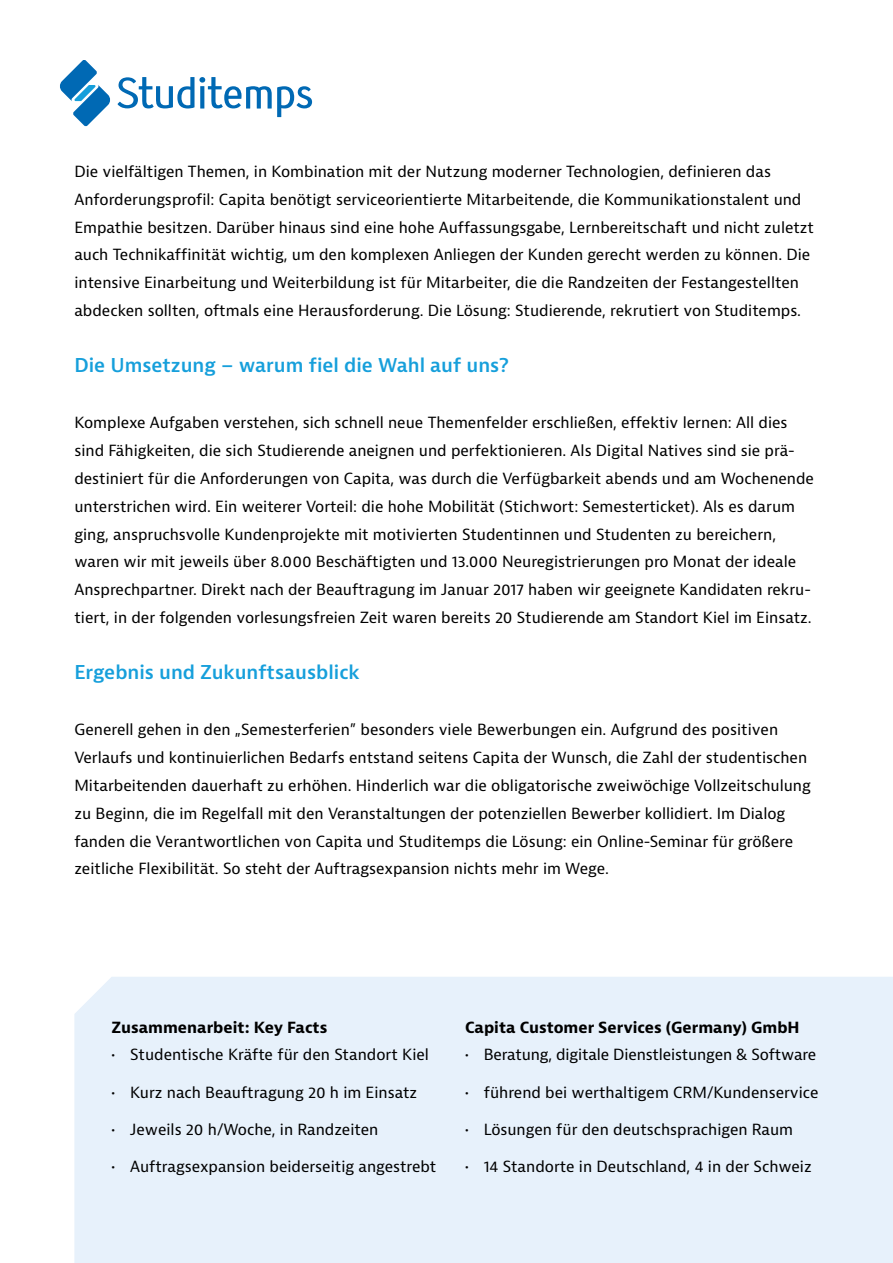
<style>
.page{position:relative;width:893px;height:1263px;background:#fff}
.page>*{position:absolute;margin:0;border:0;box-sizing:border-box;transform-origin:0 0}
.t1{font:600 18.6px "Bernina Sans";color:#169fdb}
.t2{font:15px/27.9px "Bernina Sans";color:#000}
.t3{font:700 15px "Bernina Sans";color:#000}
</style>
<div class="page">
<svg style="left:60px;top:60px;width:50px;height:66px"></svg>
<svg style="left:117px;top:77px;width:195px;height:40px"></svg>
<div style="left:74px;top:977px;width:819px;height:286px;background:#e7f1fb"></div>
<p class="t2" style="left:74px;top:158px;width:741px">Die vielfältigen Themen, in Kombination mit der Nutzung moderner Technologien, definieren das Anforderungsprofil: Capita benötigt serviceorientierte Mitarbeitende, die Kommunikationstalent und Empathie besitzen. Darüber hinaus sind eine hohe Auffassungsgabe, Lernbereitschaft und nicht zuletzt auch Technikaffinität wichtig, um den komplexen Anliegen der Kunden gerecht werden zu können. Die intensive Einarbeitung und Weiterbildung ist für Mitarbeiter, die die Randzeiten der Festangestellten abdecken sollten, oftmals eine Herausforderung. Die Lösung: Studierende, rekrutiert von Studitemps.</p>
<p class="t1" style="left:74px;top:353px;width:436px">Die Umsetzung – warum fiel die Wahl auf uns?</p>
<p class="t2" style="left:74px;top:409px;width:741px">Komplexe Aufgaben verstehen, sich schnell neue Themenfelder erschließen, effektiv lernen: All dies sind Fähigkeiten, die sich Studierende aneignen und perfektionieren. Als Digital Natives sind sie prä&shy;destiniert für die Anforderungen von Capita, was durch die Verfügbarkeit abends und am Wochenende unterstrichen wird. Ein weiterer Vorteil: die hohe Mobilität (Stichwort: Semesterticket). Als es darum ging, anspruchsvolle Kundenprojekte mit motivierten Studentinnen und Studenten zu bereichern, waren wir mit jeweils über 8.000 Beschäftigten und 13.000 Neuregistrierungen pro Monat der ideale Ansprechpartner. Direkt nach der Beauftragung im Januar 2017 haben wir geeignete Kandidaten rekru&shy;tiert, in der folgenden vorlesungsfreien Zeit waren bereits 20 Studierende am Standort Kiel im Einsatz.</p>
<p class="t1" style="left:74px;top:660px;width:287px">Ergebnis und Zukunftsausblick</p>
<p class="t2" style="left:74px;top:716px;width:738px">Generell gehen in den „Semesterferien” besonders viele Bewerbungen ein. Aufgrund des positiven Verlaufs und kontinuierlichen Bedarfs entstand seitens Capita der Wunsch, die Zahl der studentischen Mitarbeitenden dauerhaft zu erhöhen. Hinderlich war die obligatorische zweiwöchige Vollzeitschulung zu Beginn, die im Regelfall mit den Veranstaltungen der potenziellen Bewerber kollidiert. Im Dialog fanden die Verantwortlichen von Capita und Studitemps die Lösung: ein Online-Seminar für größere zeitliche Flexibilität. So steht der Auftragsexpansion nichts mehr im Wege.</p>
<p class="t3" style="left:112px;top:1017px;width:217px">Zusammenarbeit: Key Facts</p>
<p class="t2" style="left:112px;top:1041px;width:319px">• Studentische Kräfte für den Standort Kiel</p>
<p class="t2" style="left:112px;top:1078px;width:307px">• Kurz nach Beauftragung 20 h im Einsatz</p>
<p class="t2" style="left:112px;top:1116px;width:268px">• Jeweils 20 h/Woche, in Randzeiten</p>
<p class="t2" style="left:112px;top:1153px;width:326px">• Auftragsexpansion beiderseitig angestrebt</p>
<p class="t3" style="left:465px;top:1017px;width:336px">Capita Customer Services (Germany) GmbH</p>
<p class="t2" style="left:465px;top:1041px;width:353px">• Beratung, digitale Dienstleistungen &amp; Software</p>
<p class="t2" style="left:465px;top:1078px;width:355px">• führend bei werthaltigem CRM/Kundenservice</p>
<p class="t2" style="left:465px;top:1116px;width:330px">• Lösungen für den deutschsprachigen Raum</p>
<p class="t2" style="left:465px;top:1153px;width:348px">• 14 Standorte in Deutschland, 4 in der Schweiz</p>
</div>
